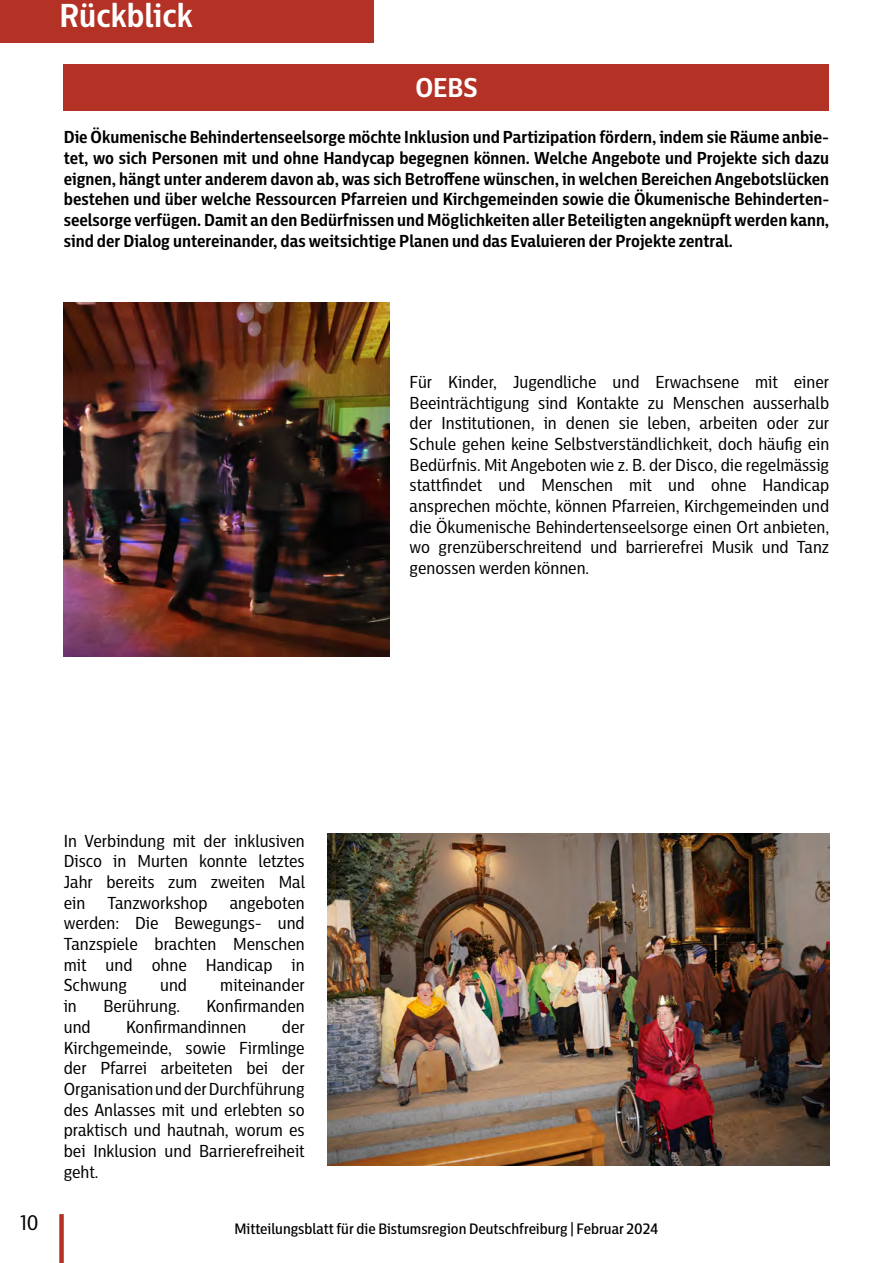
<style>
.page{position:relative;width:893px;height:1263px;background:#fff}
.page>*{position:absolute;margin:0;border:0;box-sizing:border-box;transform-origin:0 0}
.t1{font:700 33px "Centrale Sans Cnd";color:#fff}
.t2{font:700 27px "Centrale Sans Cnd";color:#fff}
.t3{font:21px "Centrale Sans Cnd";color:#000}
.t4{font:17.25px/20.7px "Centrale Sans Cnd";color:#000;text-align:justify}
.t5{font:700 17.25px/20.7px "Centrale Sans Cnd";color:#000;text-align:justify}
.t6{font:500 15px "Centrale Sans Cnd";color:#000}
</style>
<div class="page">
<div style="left:59px;top:1214px;width:5px;height:49px;background:#b43125"></div>
<div style="left:0;top:0;width:374px;height:43px;background:#b43125"></div>
<div style="left:64px;top:64px;width:765px;height:47px;background:#b43125"></div>
<img style="left:327px;top:833px;width:502px;height:332px">
<img style="left:64px;top:302px;width:326px;height:354px">
<h1 class="t1" style="left:60px;top:-6px;width:135px">Rückblick</h1>
<h2 class="t2" style="left:415px;top:70px;width:64px">OEBS</h2>
<p class="t5" style="left:64px;top:127px;width:767px">Die Ökumenische Behindertenseelsorge möchte Inklusion und Partizipation fördern, indem sie Räume anbie&shy;tet, wo sich Personen mit und ohne Handycap begegnen können. Welche Angebote und Projekte sich dazu eignen, hängt unter anderem davon ab, was sich Betroffene wünschen, in welchen Bereichen Angebotslücken bestehen und über welche Ressourcen Pfarreien und Kirchgemeinden sowie die Ökumenische Behinderten&shy;seelsorge verfügen. Damit an den Bedürfnissen und Möglichkeiten aller Beteiligten angeknüpft werden kann, sind der Dialog untereinander, das weitsichtige Planen und das Evaluieren der Projekte zentral.</p>
<p class="t4" style="left:410px;top:371px;width:421px">Für Kinder, Jugendliche und Erwachsene mit einer Beeinträchtigung sind Kontakte zu Menschen ausserhalb der Institutionen, in denen sie leben, arbeiten oder zur Schule gehen keine Selbstverständlichkeit, doch häufig ein Bedürfnis. Mit Angeboten wie z. B. der Disco, die regelmässig stattfindet und Menschen mit und ohne Handicap ansprechen möchte, können Pfarreien, Kirchgemeinden und die Ökumenische Behindertenseelsorge einen Ort anbieten, wo grenzüberschreitend und barrierefrei Musik und Tanz genossen werden können.</p>
<p class="t3" style="left:21px;top:1209px;width:20px">10</p>
<p class="t4" style="left:64px;top:830px;width:243px">In Verbindung mit der inklusiven Disco in Murten konnte letztes Jahr bereits zum zweiten Mal ein</p>
<p class="t4" style="left:64px;top:892px;width:242px;text-indent:166px">angeboten werden: Die Bewegungs- und Tanzspiele brachten Menschen mit und ohne Handicap in Schwung</p>
<p class="t4" style="left:107px;top:892px;width:102px">Tanzworkshop</p>
<p class="t4" style="left:160px;top:975px;width:28px">und</p>
<p class="t4" style="left:220px;top:975px;width:86px">miteinander</p>
<p class="t4" style="left:64px;top:995px;width:15px">in</p>
<p class="t4" style="left:103px;top:995px;width:78px">Berührung.</p>
<p class="t4" style="left:207px;top:995px;width:100px">Konfirmanden</p>
<p class="t4" style="left:64px;top:1016px;width:28px">und</p>
<p class="t4" style="left:126px;top:1016px;width:122px">Konfirmandinnen</p>
<p class="t4" style="left:64px;top:1016px;width:242px;text-indent:218px">der Kirchgemeinde, sowie Firmlinge der Pfarrei arbeiteten bei der Organisation und der Durchführung des Anlasses mit und erlebten so praktisch und hautnah, worum es bei Inklusion und Barrierefreiheit geht.</p>
<p class="t6" style="left:234px;top:1219px;width:425px">Mitteilungsblatt für die Bistumsregion Deutschfreiburg | Februar 2024</p>
</div>
